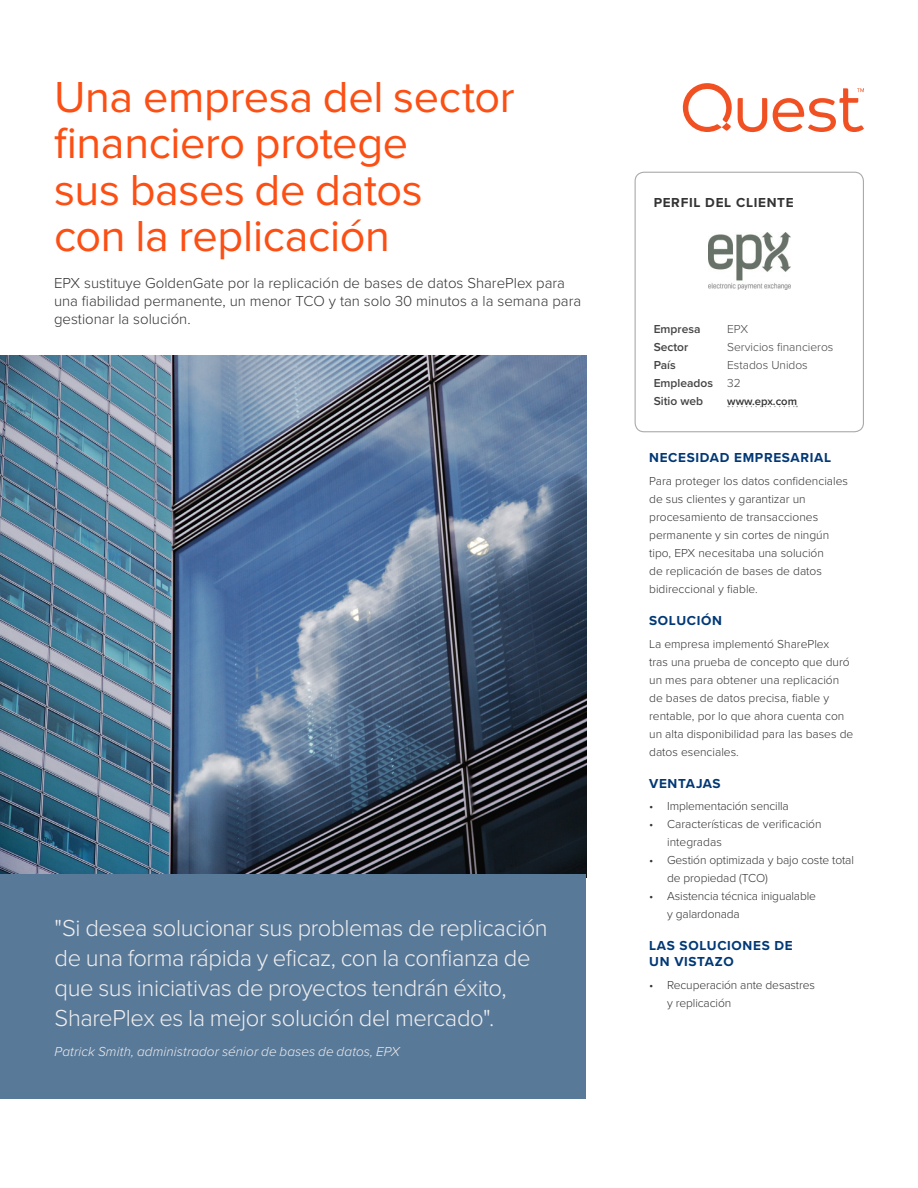
<style>
.page{position:relative;width:918px;height:1188px;background:#fff}
.page>*{position:absolute;margin:0;border:0;box-sizing:border-box;transform-origin:0 0}
.FRONT_PG_Headline_Qu{font:45px/46.5px "Proxima Nova";letter-spacing:-.01em;color:#fb4f14}
.p1-4_pullquote-rebra{font:300 24px/30px "Proxima Nova";letter-spacing:-.015em;color:#eee}
.FRONT_PG_Subhead_Dar{font:300 15px/18px "Proxima Nova";color:#333}
.Subhead_Quest_Blue{font:700 13.5px/16.5px "Proxima Nova";letter-spacing:.05em;color:#003876}
.p1-4_pullquote-rebra-2{font:italic 300 13.5px "Proxima Nova";letter-spacing:.005em;color:#eee}
.Customer_profile{font:700 13.5px "Proxima Nova";letter-spacing:.05em;color:#333}
.Body_copy_Dell_Dark{font:300 12px/18px "Proxima Nova";color:#333}
.Blue_subheads{font:600 12px "Proxima Nova";color:#444}
.Blue_subheads-2{font:300 12px "Proxima Nova";color:#444}
.Blue_subheads-3{font:600 11.25px "Proxima Nova";color:#333}
.s1{font-weight:300}
</style>
<div class="page">
<svg style="left:738px;top:98px;width:29px;height:34px"></svg>
<svg style="left:683px;top:83px;width:49px;height:49px"></svg>
<svg style="left:773px;top:88px;width:91px;height:44px"></svg>
<svg style="left:728px;top:406px;width:69px;height:1px"></svg>
<div style="left:635px;top:172px;width:229px;height:260px;border:1px solid #aaa;border-radius:9px"></div>
<img style="left:0;top:356px;width:586px;height:518px">
<div style="left:0;top:874px;width:586px;height:225px;background:#597999"></div>
<img style="left:708px;top:232px;width:83px;height:57px">
<p class="FRONT_PG_Headline_Qu" style="left:54px;top:72px;width:462px">Una empresa del sector financiero protege<br>sus bases de datos<br>con la replicación</p>
<p class="FRONT_PG_Subhead_Dar" style="left:54px;top:273px;width:529px">EPX sustituye GoldenGate por la replicación de bases de datos SharePlex para una fiabilidad permanente, un menor TCO y tan solo 30 minutos a la semana para gestionar la solución.</p>
<p class="p1-4_pullquote-rebra" style="left:55px;top:912px;width:495px">"Si desea solucionar sus problemas de replicación de una forma rápida y eficaz, con la confianza de que sus iniciativas de proyectos tendrán éxito, SharePlex es la mejor solución del mercado".</p>
<p class="p1-4_pullquote-rebra-2" style="left:55px;top:1041px;width:347px">Patrick Smith, administrador sénior de bases de datos, EPX</p>
<p class="Customer_profile" style="left:654px;top:192px;width:141px">PERFIL DEL CLIENTE</p>
<p class="Blue_subheads" style="left:654px;top:320px;width:48px">Empresa</p>
<p class="Blue_subheads-2" style="left:727px;top:320px;width:23px">EPX</p>
<p class="Blue_subheads" style="left:654px;top:338px;width:36px">Sector</p>
<p class="Blue_subheads-2" style="left:727px;top:338px;width:108px">Servicios financieros</p>
<p class="Blue_subheads" style="left:654px;top:356px;width:24px">País</p>
<p class="Blue_subheads-2" style="left:727px;top:356px;width:82px">Estados Unidos</p>
<p class="Blue_subheads" style="left:654px;top:374px;width:89px">Empleados <span class="s1">32</span></p>
<p class="Blue_subheads" style="left:654px;top:392px;width:51px">Sitio web</p>
<p class="Blue_subheads-3" style="left:727px;top:393px;width:71px">www.epx.com</p>
<p class="Subhead_Quest_Blue" style="left:649px;top:449px;width:184px">NECESIDAD EMPRESARIAL</p>
<p class="Body_copy_Dell_Dark" style="left:649px;top:472px;width:200px">Para proteger los datos confidenciales de sus clientes y garantizar un procesamiento de transacciones permanente y sin cortes de ningún tipo, EPX necesitaba una solución<br>de replicación de bases de datos bidireccional y fiable.</p>
<p class="Subhead_Quest_Blue" style="left:649px;top:612px;width:74px">SOLUCIÓN</p>
<p class="Body_copy_Dell_Dark" style="left:649px;top:635px;width:206px">La empresa implementó SharePlex<br>tras una prueba de concepto que duró un mes para obtener una replicación de bases de datos precisa, fiable y rentable, por lo que ahora cuenta con un alta disponibilidad para las bases de datos esenciales.</p>
<p class="Subhead_Quest_Blue" style="left:649px;top:775px;width:73px">VENTAJAS</p>
<p class="Body_copy_Dell_Dark" style="left:649px;top:796px;width:141px">• Implementación sencilla</p>
<p class="Body_copy_Dell_Dark" style="left:667px;top:814px;width:156px;text-indent:-18px">• Características de verificación integradas</p>
<p class="Body_copy_Dell_Dark" style="left:667px;top:850px;width:188px;text-indent:-18px">• Gestión optimizada y bajo coste total de propiedad (TCO)</p>
<p class="Body_copy_Dell_Dark" style="left:667px;top:886px;width:150px;text-indent:-18px">• Asistencia técnica inigualable y galardonada</p>
<p class="Subhead_Quest_Blue" style="left:649px;top:936px;width:145px">LAS SOLUCIONES DE<br>UN VISTAZO</p>
<p class="Body_copy_Dell_Dark" style="left:667px;top:976px;width:149px;text-indent:-18px">• Recuperación ante desastres y replicación</p>
</div>
